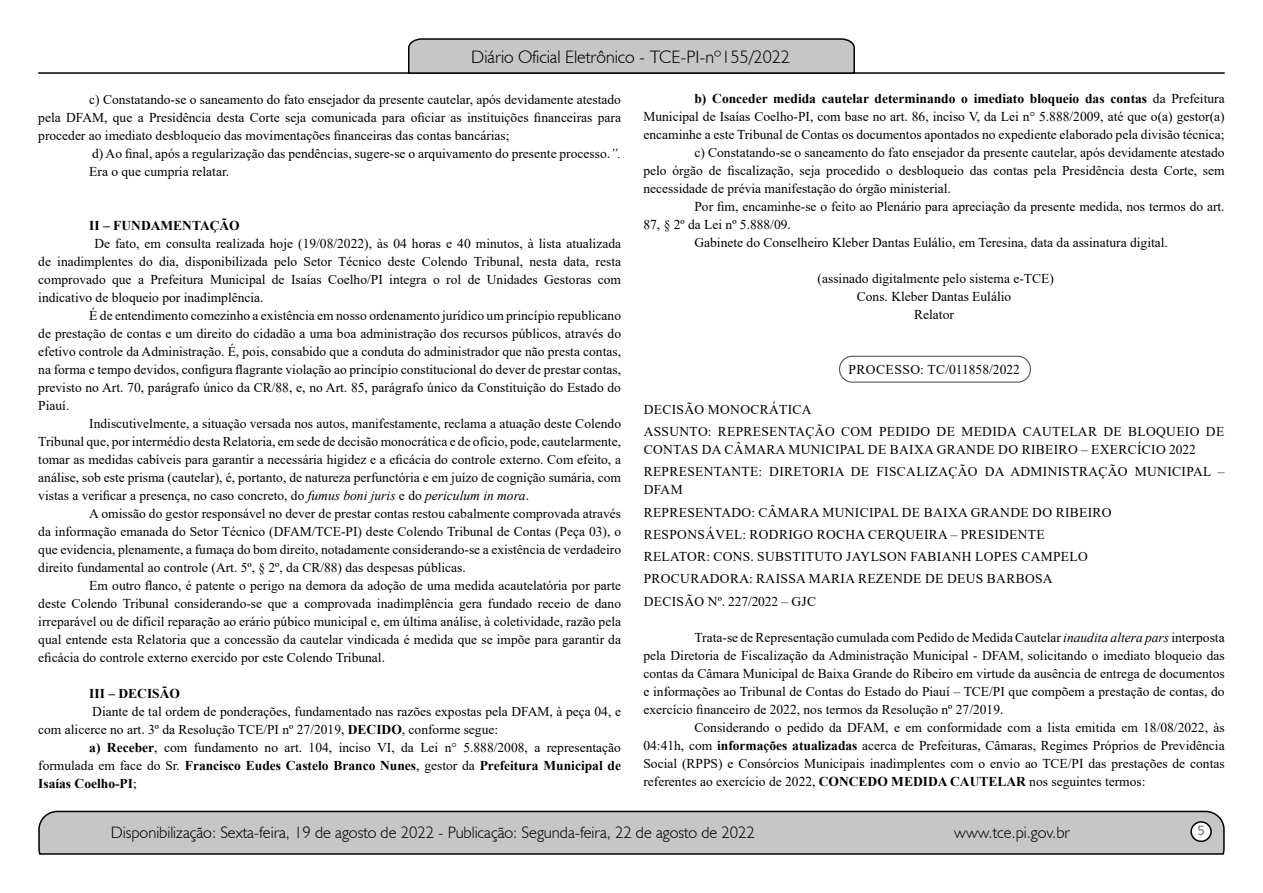
<style>
.page{position:relative;width:1263px;height:893px;background:#fff}
.page>*{position:absolute;margin:0;border:0;box-sizing:border-box;transform-origin:0 0}
.t1{font:300 18px "Humanist 521 BT";color:#000}
.t2{font:300 16.5px "Humanist 521 BT";color:#000}
.t3{font:15px "Estrangelo Edessa";color:#808080}
.t4{font:13.5px/18px "Times New Roman";color:#000;text-align:justify}
.t5{font:13.5px/22.2px "Times New Roman";letter-spacing:.025em;color:#000}
.t6{font:700 13.5px "Times New Roman";color:#000}
.t7{font:13.5px "Times New Roman";letter-spacing:.02em;color:#000}
.s1{font-style:italic}
.s2{font-weight:700}
.s3{font-weight:400}
</style>
<div class="page">
<svg style="left:38px;top:810px;width:1187px;height:45px;background:#b9b9b9"></svg>
<div style="left:1191px;top:822px;width:20px;height:19px;background:#fff;border-radius:50%"></div>
<div style="left:1190px;top:821px;width:22px;height:21px;border:2px solid #000;border-radius:50%"></div>
<hr style="left:38px;top:72px;width:1187px;height:2px;background:#000">
<svg style="left:407px;top:38px;width:449px;height:36px;background:#b4b4b4"></svg>
<div style="left:839px;top:356px;width:192px;height:27px;border:1px solid #575756;border-radius:13px"></div>
<h1 class="t1" style="left:471px;top:46px;width:320px">Diário Oficial Eletrônico - TCE-PI-nº155/2022</h1>
<p class="t4" style="left:38px;top:90px;width:584px;text-indent:51px">c) Constatando-se o saneamento do fato ensejador da presente cautelar, após devidamente atestado pela DFAM, que a Presidência desta Corte seja comunicada para oficiar as instituições financeiras para proceder ao imediato desbloqueio das movimentações financeiras das contas bancárias;</p>
<p class="t4" style="left:89px;top:144px;width:533px">d) Ao final, após a regularização das pendências, sugere-se o arquivamento do presente processo.<span class="s1">”.<br></span>Era o que cumpria relatar.</p>
<p class="t6" style="left:89px;top:215px;width:152px">II – FUNDAMENTAÇÃO</p>
<p class="t4" style="left:38px;top:234px;width:584px;text-indent:56px">De fato, em consulta realizada hoje (19/08/2022), às 04 horas e 40 minutos, à lista atualizada de inadimplentes do dia, disponibilizada pelo Setor Técnico deste Colendo Tribunal, nesta data, resta comprovado que a Prefeitura Municipal de Isaías Coelho/PI integra o rol de Unidades Gestoras com indicativo de bloqueio por inadimplência.</p>
<p class="t4" style="left:38px;top:306px;width:584px;text-indent:51px">É de entendimento comezinho a existência em nosso ordenamento jurídico um princípio republicano de prestação de contas e um direito do cidadão a uma boa administração dos recursos públicos, através do efetivo controle da Administração. É, pois, consabido que a conduta do administrador que não presta contas, na forma e tempo devidos, configura flagrante violação ao princípio constitucional do dever de prestar contas, previsto no Art. 70, parágrafo único da CR/88, e, no Art. 85, parágrafo único da Constituição do Estado do Piauí.</p>
<p class="t4" style="left:38px;top:414px;width:584px;text-indent:51px">Indiscutivelmente, a situação versada nos autos, manifestamente, reclama a atuação deste Colendo Tribunal que, por intermédio desta Relatoria, em sede de decisão monocrática e de ofício, pode, cautelarmente, tomar as medidas cabíveis para garantir a necessária higidez e a eficácia do controle externo. Com efeito, a análise, sob este prisma (cautelar), é, portanto, de natureza perfunctória e em juízo de cognição sumária, com vistas a verificar a presença, no caso concreto, do <span class="s1">fumus boni juris</span> e do <span class="s1">periculum in mora</span>.</p>
<p class="t4" style="left:38px;top:504px;width:584px;text-indent:51px">A omissão do gestor responsável no dever de prestar contas restou cabalmente comprovada através da informação emanada do Setor Técnico (DFAM/TCE-PI) deste Colendo Tribunal de Contas (Peça 03), o que evidencia, plenamente, a fumaça do bom direito, notadamente considerando-se a existência de verdadeiro direito fundamental ao controle (Art. 5º, § 2º, da CR/88) das despesas públicas.</p>
<p class="t4" style="left:38px;top:576px;width:584px;text-indent:51px">Em outro flanco, é patente o perigo na demora da adoção de uma medida acautelatória por parte deste Colendo Tribunal considerando-se que a comprovada inadimplência gera fundado receio de dano irreparável ou de difícil reparação ao erário púbico municipal e, em última análise, à coletividade, razão pela qual entende esta Relatoria que a concessão da cautelar vindicada é medida que se impõe para garantir da eficácia do controle externo exercido por este Colendo Tribunal.</p>
<p class="t6" style="left:89px;top:683px;width:92px">III – DECISÃO</p>
<p class="t4" style="left:38px;top:702px;width:584px;text-indent:54px">Diante de tal ordem de ponderações, fundamentado nas razões expostas pela DFAM, à peça 04, e com alicerce no art. 3º da Resolução TCE/PI nº 27/2019, <span class="s2">DECIDO</span>, conforme segue:</p>
<p class="t4" style="left:38px;top:738px;width:584px;text-indent:51px"><span class="s2">a) Receber</span>, com fundamento no art. 104, inciso VI, da Lei n° 5.888/2008, a representação formulada em face do Sr. <span class="s2">Francisco Eudes Castelo Branco Nunes</span>, gestor da <span class="s2">Prefeitura Municipal de Isaías Coelho-PI</span>;</p>
<p class="t6" style="left:694px;top:89px;width:532px">b) Conceder medida cautelar determinando o imediato bloqueio das contas <span class="s3">da Prefeitura</span></p>
<p class="t4" style="left:643px;top:107px;width:583px">Municipal de Isaías Coelho-PI, com base no art. 86, inciso V, da Lei n° 5.888/2009, até que o(a) gestor(a)</p>
<p class="t4" style="left:643px;top:125px;width:583px">encaminhe a este Tribunal de Contas os documentos apontados no expediente elaborado pela divisão técnica;</p>
<p class="t4" style="left:694px;top:143px;width:532px">c) Constatando-se o saneamento do fato ensejador da presente cautelar, após devidamente atestado</p>
<p class="t4" style="left:643px;top:161px;width:583px">pelo órgão de fiscalização, seja procedido o desbloqueio das contas pela Presidência desta Corte, sem</p>
<p class="t4" style="left:643px;top:179px;width:309px">necessidade de prévia manifestação do órgão ministerial.</p>
<p class="t4" style="left:694px;top:197px;width:532px">Por fim, encaminhe-se o feito ao Plenário para apreciação da presente medida, nos termos do art.</p>
<p class="t4" style="left:643px;top:215px;width:149px">87, § 2º da Lei nº 5.888/09.</p>
<p class="t4" style="left:694px;top:233px;width:475px">Gabinete do Conselheiro Kleber Dantas Eulálio, em Teresina, data da assinatura digital.</p>
<p class="t4" style="left:818px;top:269px;width:238px;text-align:center">(assinado digitalmente pelo sistema e-TCE)<br>Cons. Kleber Dantas Eulálio<br>Relator</p>
<p class="t7" style="left:848px;top:360px;width:173px">PROCESSO: TC/011858/2022</p>
<p class="t5" style="left:644px;top:398px;width:582px">DECISÃO MONOCRÁTICA<br>ASSUNTO: REPRESENTAÇÃO COM PEDIDO DE MEDIDA CAUTELAR DE BLOQUEIO DE</p>
<p class="t5" style="left:644px;top:438px;width:582px">CONTAS DA CÂMARA MUNICIPAL DE BAIXA GRANDE DO RIBEIRO – EXERCÍCIO 2022<br>REPRESENTANTE: DIRETORIA DE FISCALIZAÇÃO DA ADMINISTRAÇÃO MUNICIPAL –</p>
<p class="t5" style="left:644px;top:478px;width:469px">DFAM<br>REPRESENTADO: CÂMARA MUNICIPAL DE BAIXA GRANDE DO RIBEIRO RESPONSÁVEL: RODRIGO ROCHA CERQUEIRA – PRESIDENTE RELATOR: CONS. SUBSTITUTO JAYLSON FABIANH LOPES CAMPELO PROCURADORA: RAISSA MARIA REZENDE DE DEUS BARBOSA DECISÃO Nº. 227/2022 – GJC</p>
<p class="t4" style="left:643px;top:628px;width:583px;text-indent:51px">Trata-se de Representação cumulada com Pedido de Medida Cautelar <span class="s1">inaudita altera pars</span> interposta pela Diretoria de Fiscalização da Administração Municipal - DFAM, solicitando o imediato bloqueio das contas da Câmara Municipal de Baixa Grande do Ribeiro em virtude da ausência de entrega de documentos e informações ao Tribunal de Contas do Estado do Piauí – TCE/PI que compõem a prestação de contas, do exercício financeiro de 2022, nos termos da Resolução nº 27/2019.</p>
<p class="t4" style="left:643px;top:718px;width:583px;text-indent:51px">Considerando o pedido da DFAM, e em conformidade com a lista emitida em 18/08/2022, às 04:41h, com <span class="s2">informações atualizadas</span> acerca de Prefeituras, Câmaras, Regimes Próprios de Previdência Social (RPPS) e Consórcios Municipais inadimplentes com o envio ao TCE/PI das prestações de contas referentes ao exercício de 2022, <span class="s2">CONCEDO MEDIDA CAUTELAR</span> nos seguintes termos:</p>
<p class="t2" style="left:111px;top:822px;width:646px">Disponibilização: Sexta-feira, 19 de agosto de 2022 - Publicação: Segunda-feira, 22 de agosto de 2022</p>
<p class="t2" style="left:954px;top:822px;width:117px">www.tce.pi.gov.br</p>
<p class="t3" style="left:1197px;top:823px;width:9px">5</p>
</div>
